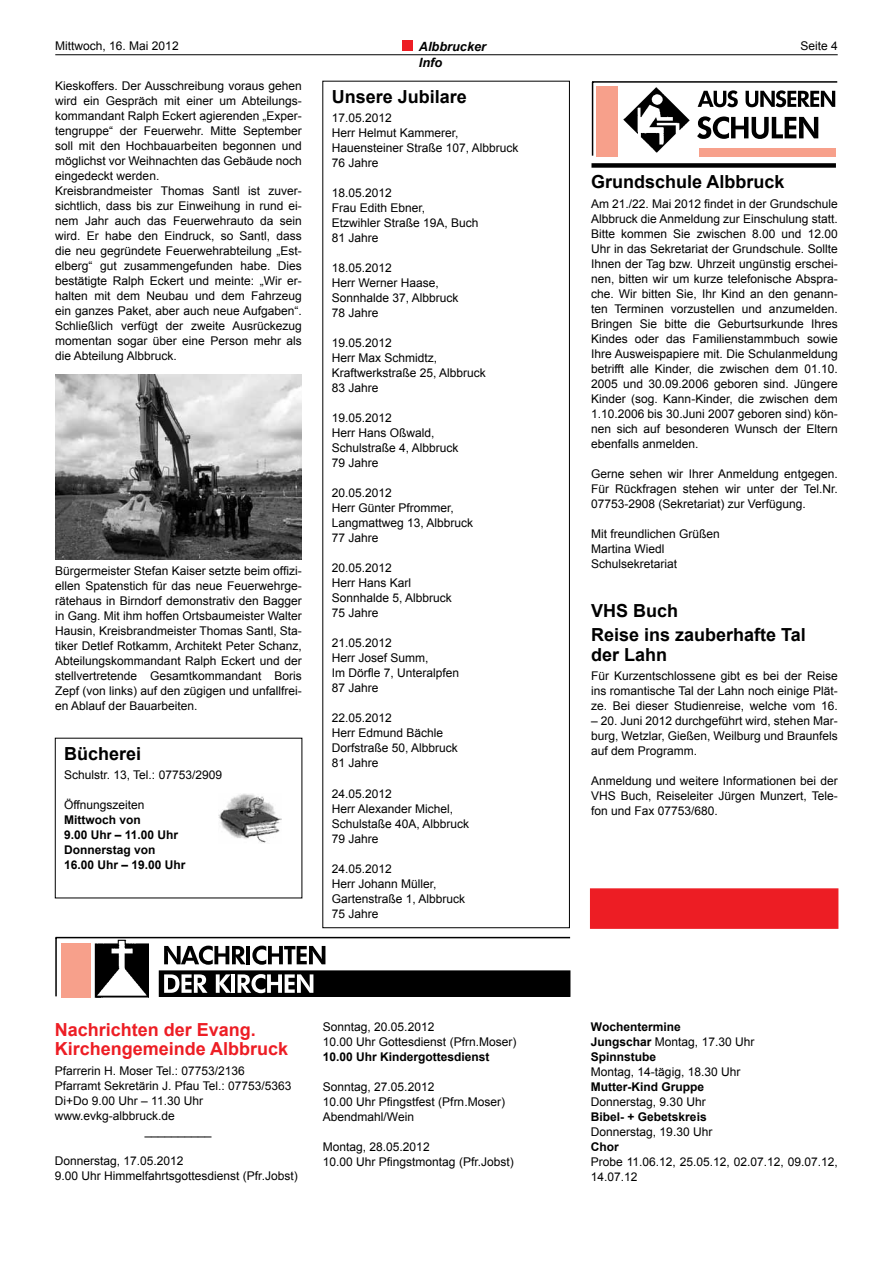
<style>
.page{position:relative;width:893px;height:1263px;background:#fff}
.page>*{position:absolute;margin:0;border:0;box-sizing:border-box;transform-origin:0 0}
.t1{font:700 18px/23.7px "Arial";color:#000}
.t2{font:700 18px/19.5px "Arial";color:#ed1d24}
.t3{font:italic 700 12.75px "Arial";color:#000}
.t4{font:12px/15px "Arial";color:#000}
.t5{font:700 12px/15px "Arial";color:#000}
.s1{font-weight:400}
</style>
<div class="page">
<hr style="left:55px;top:54px;width:783px;height:1px;background:#000">
<div style="left:402px;top:40px;width:11px;height:11px;background:#ed1d24"></div>
<img style="left:55px;top:374px;width:247px;height:185px">
<hr style="left:592px;top:81px;width:245px;height:2px;background:#000">
<hr style="left:592px;top:82px;width:1px;height:74px;background:#000">
<div style="left:596px;top:86px;width:21px;height:71px;background:#f7a08b"></div>
<div style="left:591px;top:163px;width:245px;height:5px;background:#000"></div>
<div style="left:699px;top:148px;width:136px;height:9px;background:#f7a08b"></div>
<img style="left:623px;top:87px;width:67px;height:66px">
<svg style="left:698px;top:90px;width:40px;height:17px"></svg>
<svg style="left:746px;top:90px;width:89px;height:17px"></svg>
<svg style="left:697px;top:116px;width:121px;height:23px"></svg>
<img style="left:218px;top:794px;width:64px;height:49px">
<div style="left:322px;top:81px;width:248px;height:847px;border:1px solid #000"></div>
<div style="left:590px;top:888px;width:248px;height:41px;background:#ed1d24;border:2px solid #ed1d24"></div>
<hr style="left:56px;top:937px;width:514px;height:1px;background:#000">
<hr style="left:55px;top:937px;width:2px;height:59px;background:#000">
<div style="left:61px;top:943px;width:29px;height:54px;background:#f7a08b"></div>
<div style="left:159px;top:971px;width:411px;height:25px;background:#000"></div>
<svg style="left:164px;top:974px;width:43px;height:19px"></svg>
<svg style="left:216px;top:974px;width:15px;height:19px"></svg>
<hr style="left:231px;top:974px;width:4px;height:19px;background:#fff">
<svg style="left:238px;top:974px;width:75px;height:19px"></svg>
<svg style="left:164px;top:946px;width:82px;height:19px"></svg>
<hr style="left:247px;top:946px;width:3px;height:18px;background:#000">
<svg style="left:252px;top:946px;width:73px;height:19px"></svg>
<img style="left:94px;top:940px;width:55px;height:58px">
<p class="t4" style="left:55px;top:38px;width:125px">Mittwoch, 16. Mai 2012</p>
<p class="t3" style="left:419px;top:38px;width:69px">Albbrucker</p>
<p class="t4" style="left:800px;top:38px;width:39px">Seite 4</p>
<p class="t3" style="left:419px;top:54px;width:25px">Info</p>
<p class="t4" style="left:55px;top:78px;width:248px">Kieskoffers. Der Ausschreibung voraus gehen wird ein Gespräch mit einer um Abteilungs&shy;kommandant Ralph Eckert agierenden „Exper&shy;tengruppe“ der Feuerwehr. Mitte September soll mit den Hochbauarbeiten begonnen und möglichst vor Weihnachten das Gebäude noch eingedeckt werden.<br>Kreisbrandmeister Thomas Santl ist zuver&shy;sichtlich, dass bis zur Einweihung in rund ei&shy;nem Jahr auch das Feuerwehrauto da sein wird. Er habe den Eindruck, so Santl, dass die neu gegründete Feuerwehrabteilung „Est&shy;elberg“ gut zusammengefunden habe. Dies bestätigte Ralph Eckert und meinte: „Wir er&shy;halten mit dem Neubau und dem Fahrzeug ein ganzes Paket, aber auch neue Aufgaben“.<br>Schließlich verfügt der zweite Ausrückezug momentan sogar über eine Person mehr als die Abteilung Albbruck.</p>
<h1 class="t1" style="left:332px;top:86px;width:137px">Unsere Jubilare</h1>
<p class="t4" style="left:332px;top:111px;width:188px">17.05.2012<br>Herr Helmut Kammerer,<br>Hauensteiner Straße 107, Albbruck<br>76 Jahre</p>
<p class="t4" style="left:332px;top:186px;width:148px">18.05.2012<br>Frau Edith Ebner,<br>Etzwihler Straße 19A, Buch<br>81 Jahre</p>
<p class="t4" style="left:332px;top:261px;width:128px">18.05.2012<br>Herr Werner Haase,<br>Sonnhalde 37, Albbruck<br>78 Jahre</p>
<p class="t4" style="left:332px;top:336px;width:156px">19.05.2012<br>Herr Max Schmidtz,<br>Kraftwerkstraße 25, Albbruck<br>83 Jahre</p>
<p class="t4" style="left:332px;top:411px;width:128px">19.05.2012<br>Herr Hans Oßwald,<br>Schulstraße 4, Albbruck<br>79 Jahre</p>
<p class="t4" style="left:332px;top:486px;width:143px">20.05.2012<br>Herr Günter Pfrommer,<br>Langmattweg 13, Albbruck<br>77 Jahre</p>
<p class="t4" style="left:332px;top:561px;width:122px">20.05.2012<br>Herr Hans Karl<br>Sonnhalde 5, Albbruck<br>75 Jahre</p>
<p class="t4" style="left:332px;top:636px;width:129px">21.05.2012<br>Herr Josef Summ,<br>Im Dörfle 7, Unteralpfen<br>87 Jahre</p>
<p class="t4" style="left:332px;top:711px;width:128px">22.05.2012<br>Herr Edmund Bächle<br>Dorfstraße 50, Albbruck<br>81 Jahre</p>
<p class="t4" style="left:332px;top:786px;width:139px">24.05.2012<br>Herr Alexander Michel,<br>Schulstaße 40A, Albbruck<br>79 Jahre</p>
<p class="t4" style="left:332px;top:861px;width:135px">24.05.2012<br>Herr Johann Müller,<br>Gartenstraße 1, Albbruck<br>75 Jahre</p>
<h1 class="t1" style="left:591px;top:171px;width:195px">Grundschule Albbruck</h1>
<p class="t4" style="left:591px;top:196px;width:248px;text-align:justify">Am 21./22. Mai 2012 findet in der Grundschule Albbruck die Anmeldung zur Einschulung statt.<br>Bitte kommen Sie zwischen 8.00 und 12.00<br>Uhr in das Sekretariat der Grundschule. Sollte Ihnen der Tag bzw. Uhrzeit ungünstig erschei&shy;nen, bitten wir um kurze telefonische Abspra&shy;che. Wir bitten Sie, Ihr Kind an den genann&shy;ten Terminen vorzustellen und anzumelden.<br>Bringen Sie bitte die Geburtsurkunde Ihres Kindes oder das Familienstammbuch sowie Ihre Ausweispapiere mit. Die Schulanmeldung betrifft alle Kinder, die zwischen dem 01.10.<br>2005 und 30.09.2006 geboren sind. Jüngere Kinder (sog. Kann-Kinder, die zwischen dem 1.10.2006 bis 30.Juni 2007 geboren sind) kön&shy;nen sich auf besonderen Wunsch der Eltern ebenfalls anmelden.</p>
<p class="t4" style="left:591px;top:466px;width:248px;text-align:justify">Gerne sehen wir Ihrer Anmeldung entgegen.<br>Für Rückfragen stehen wir unter der Tel.Nr.<br>07753-2908 (Sekretariat) zur Verfügung.</p>
<p class="t4" style="left:591px;top:526px;width:130px">Mit freundlichen Grüßen<br>Martina Wiedl<br>Schulsekretariat</p>
<h1 class="t1" style="left:591px;top:600px;width:216px">VHS Buch<br>Reise ins zauberhafte Tal</h1>
<h1 class="t1" style="left:591px;top:643px;width:78px">der Lahn</h1>
<p class="t4" style="left:591px;top:668px;width:248px;text-align:justify">Für Kurzentschlossene gibt es bei der Reise ins romantische Tal der Lahn noch einige Plät&shy;ze. Bei dieser Studienreise, welche vom 16.</p>
<p class="t4" style="left:591px;top:713px;width:248px;text-align:justify">– 20. Juni 2012 durchgeführt wird, stehen Mar&shy;burg, Wetzlar, Gießen, Weilburg und Braunfels auf dem Programm.</p>
<p class="t4" style="left:591px;top:773px;width:248px;text-align:justify">Anmeldung und weitere Informationen bei der VHS Buch, Reiseleiter Jürgen Munzert, Tele&shy;fon und Fax 07753/680.</p>
<p class="t4" style="left:55px;top:563px;width:248px;text-align:justify">Bürgermeister Stefan Kaiser setzte beim offizi&shy;ellen Spatenstich für das neue Feuerwehrge&shy;rätehaus in Birndorf demonstrativ den Bagger in Gang. Mit ihm hoffen Ortsbaumeister Walter Hausin, Kreisbrandmeister Thomas Santl, Sta&shy;tiker Detlef Rotkamm, Architekt Peter Schanz, Abteilungskommandant Ralph Eckert und der stellvertretende Gesamtkommandant Boris Zepf (von links) auf den zügigen und unfallfrei&shy;en Ablauf der Bauarbeiten.</p>
<h1 class="t1" style="left:64px;top:742px;width:79px">Bücherei</h1>
<p class="t4" style="left:64px;top:768px;width:159px">Schulstr. 13, Tel.: 07753/2909</p>
<p class="t4" style="left:64px;top:798px;width:82px">Öffnungszeiten</p>
<p class="t5" style="left:64px;top:813px;width:123px">Mittwoch von<br>9.00 Uhr – 11.00 Uhr<br>Donnerstag von<br>16.00 Uhr – 19.00 Uhr</p>
<h1 class="t2" style="left:55px;top:1020px;width:235px">Nachrichten der Evang.<br>Kirchengemeinde Albbruck</h1>
<p class="t4" style="left:55px;top:1063px;width:191px">Pfarrerin H. Moser Tel.: 07753/2136</p>
<p class="t4" style="left:55px;top:1078px;width:238px">Pfarramt Sekretärin J. Pfau Tel.: 07753/5363</p>
<p class="t4" style="left:55px;top:1093px;width:150px">Di+Do 9.00 Uhr – 11.30 Uhr</p>
<p class="t4" style="left:55px;top:1108px;width:122px">www.evkg-albbruck.de</p>
<p class="t4" style="left:145px;top:1123px;width:68px">__________</p>
<p class="t4" style="left:55px;top:1153px;width:244px">Donnerstag, 17.05.2012<br>9.00 Uhr Himmelfahrtsgottesdienst (Pfr.Jobst)</p>
<p class="t4" style="left:323px;top:1020px;width:195px">Sonntag, 20.05.2012<br>10.00 Uhr Gottesdienst (Pfrn.Moser)</p>
<p class="t5" style="left:323px;top:1050px;width:168px">10.00 Uhr Kindergottesdienst</p>
<p class="t4" style="left:323px;top:1080px;width:184px">Sonntag, 27.05.2012<br>10.00 Uhr Pfingstfest (Pfrn.Moser)<br>Abendmahl/Wein</p>
<p class="t4" style="left:323px;top:1140px;width:192px">Montag, 28.05.2012<br>10.00 Uhr Pfingstmontag (Pfr.Jobst)</p>
<p class="t5" style="left:591px;top:1020px;width:165px">Wochentermine<br>Jungschar <span class="s1">Montag, 17.30 Uhr<br></span>Spinnstube</p>
<p class="t4" style="left:591px;top:1065px;width:151px">Montag, 14-tägig, 18.30 Uhr</p>
<p class="t5" style="left:591px;top:1080px;width:115px">Mutter-Kind Gruppe</p>
<p class="t4" style="left:591px;top:1095px;width:116px">Donnerstag, 9.30 Uhr</p>
<p class="t5" style="left:591px;top:1110px;width:117px">Bibel- + Gebetskreis</p>
<p class="t4" style="left:591px;top:1125px;width:123px">Donnerstag, 19.30 Uhr</p>
<p class="t5" style="left:591px;top:1140px;width:29px">Chor</p>
<p class="t4" style="left:591px;top:1155px;width:248px">Probe 11.06.12, 25.05.12, 02.07.12, 09.07.12,<br>14.07.12</p>
</div>
